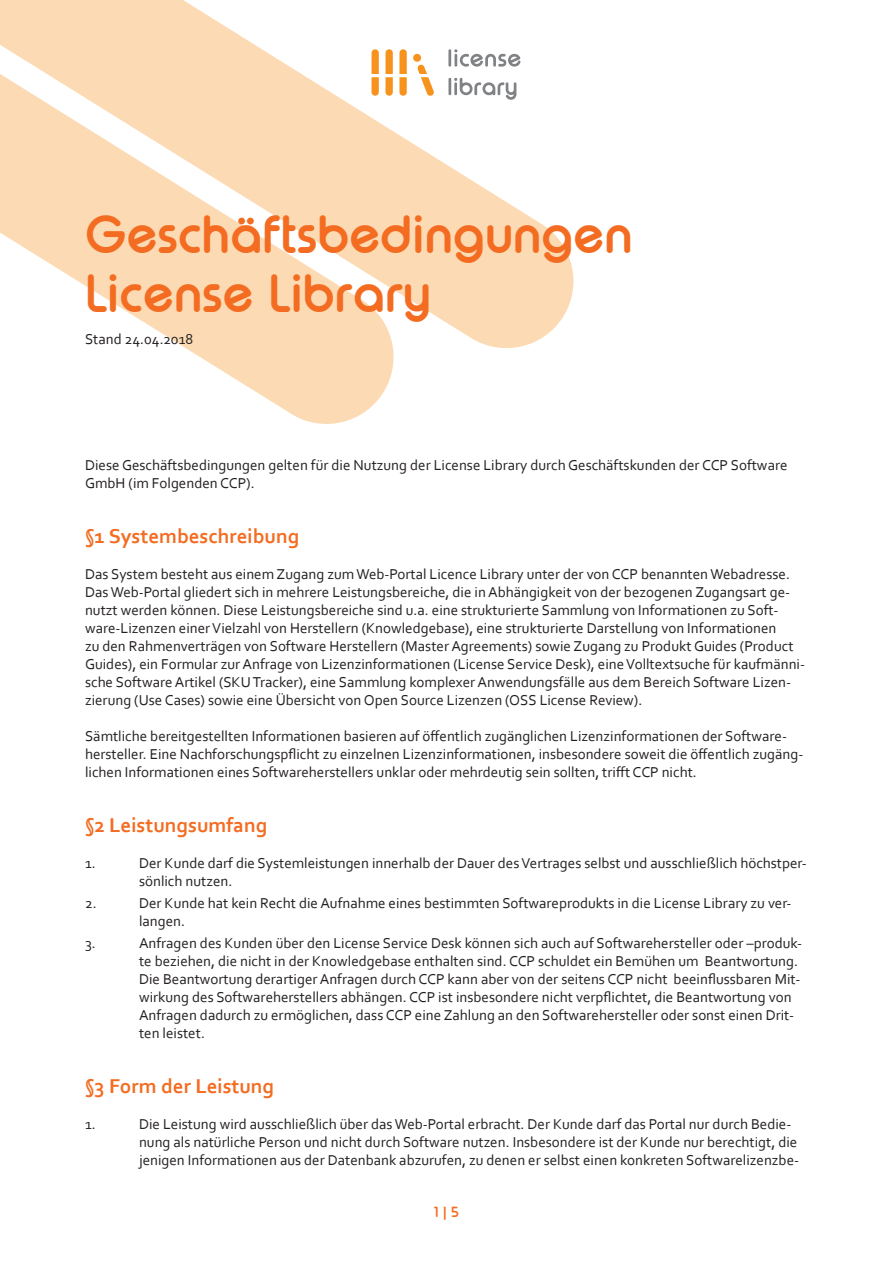
<style>
.page{position:relative;width:893px;height:1263px;background:#fff}
.page>*{position:absolute;margin:0;border:0;box-sizing:border-box;transform-origin:0 0}
.t1{font:700 49.5px/59.4px "Typo Round";color:#f36c21}
.t2{font:700 21px "Corbel";color:#f36c21}
.t3{font:15px/18px "Corbel";color:#231f20}
.t4{font:700 13.5px "Typo Round";color:#f36c21}
</style>
<div class="page">
<svg style="left:403px;top:53px;width:171px;height:295px"></svg>
<svg style="left:0;top:0;width:403px;height:424px;fill:#fcdbb4"></svg>
<svg style="left:413px;top:54px;width:21px;height:42px"></svg>
<svg style="left:372px;top:49px;width:7px;height:47px"></svg>
<svg style="left:385px;top:49px;width:8px;height:47px"></svg>
<svg style="left:399px;top:49px;width:8px;height:47px"></svg>
<svg style="left:448px;top:78px;width:68px;height:22px"></svg>
<svg style="left:448px;top:49px;width:72px;height:18px"></svg>
<h1 class="t1" style="left:85px;top:205px;width:549px">Geschäftsbedingungen<br>License Library</h1>
<p class="t3" style="left:85px;top:330px;width:110px">Stand 24.04.2018</p>
<p class="t3" style="left:85px;top:456px;width:704px">Diese Geschäftsbedingungen gelten für die Nutzung der License Library durch Geschäftskunden der CCP Software<br>GmbH (im Folgenden CCP).</p>
<h2 class="t2" style="left:85px;top:523px;width:216px">§1 Systembeschreibung</h2>
<p class="t3" style="left:85px;top:565px;width:721px">Das System besteht aus einem Zugang zum Web-Portal Licence Library unter der von CCP benannten Webadresse.<br>Das Web-Portal gliedert sich in mehrere Leistungsbereiche, die in Abhängigkeit von der bezogenen Zugangsart ge&shy;nutzt werden können. Diese Leistungsbereiche sind u.a. eine strukturierte Sammlung von Informationen zu Soft&shy;ware-Lizenzen einer Vielzahl von Herstellern (Knowledgebase), eine strukturierte Darstellung von Informationen<br>zu den Rahmenverträgen von Software Herstellern (Master Agreements) sowie Zugang zu Produkt Guides (Product Guides), ein Formular zur Anfrage von Lizenzinformationen (License Service Desk), eine Volltextsuche für kaufmänni&shy;sche Software Artikel (SKU Tracker), eine Sammlung komplexer Anwendungsfälle aus dem Bereich Software Lizen&shy;zierung (Use Cases) sowie eine Übersicht von Open Source Lizenzen (OSS License Review).</p>
<p class="t3" style="left:85px;top:727px;width:720px">Sämtliche bereitgestellten Informationen basieren auf öffentlich zugänglichen Lizenzinformationen der Software&shy;hersteller. Eine Nachforschungspflicht zu einzelnen Lizenzinformationen, insbesondere soweit die öffentlich zugäng&shy;lichen Informationen eines Softwareherstellers unklar oder mehrdeutig sein sollten, trifft CCP nicht.</p>
<h2 class="t2" style="left:85px;top:812px;width:184px">§2 Leistungsumfang</h2>
<p class="t3" style="left:85px;top:853px;width:12px">1.</p>
<p class="t3" style="left:139px;top:853px;width:669px">Der Kunde darf die Systemleistungen innerhalb der Dauer des Vertrages selbst und ausschließlich höchstper&shy;sönlich nutzen.</p>
<p class="t3" style="left:85px;top:894px;width:13px">2.</p>
<p class="t3" style="left:139px;top:894px;width:654px">Der Kunde hat kein Recht die Aufnahme eines bestimmten Softwareprodukts in die License Library zu ver&shy;langen.</p>
<p class="t3" style="left:85px;top:934px;width:12px">3.</p>
<p class="t3" style="left:139px;top:934px;width:664px">Anfragen des Kunden über den License Service Desk können sich auch auf Softwarehersteller oder –produk&shy;te beziehen, die nicht in der Knowledgebase enthalten sind. CCP schuldet ein Bemühen um Beantwortung.<br>Die Beantwortung derartiger Anfragen durch CCP kann aber von der seitens CCP nicht beeinflussbaren Mit&shy;wirkung des Softwareherstellers abhängen. CCP ist insbesondere nicht verpflichtet, die Beantwortung von Anfragen dadurch zu ermöglichen, dass CCP eine Zahlung an den Softwarehersteller oder sonst einen Drit&shy;ten leistet.</p>
<h2 class="t2" style="left:85px;top:1073px;width:191px">§3 Form der Leistung</h2>
<p class="t3" style="left:85px;top:1114px;width:12px">1.</p>
<p class="t3" style="left:139px;top:1114px;width:662px">Die Leistung wird ausschließlich über das Web-Portal erbracht. Der Kunde darf das Portal nur durch Bedie&shy;nung als natürliche Person und nicht durch Software nutzen. Insbesondere ist der Kunde nur berechtigt, die jenigen Informationen aus der Datenbank abzurufen, zu denen er selbst einen konkreten Softwarelizenzbe-</p>
<p class="t4" style="left:434px;top:1203px;width:26px">1 | 5</p>
</div>
